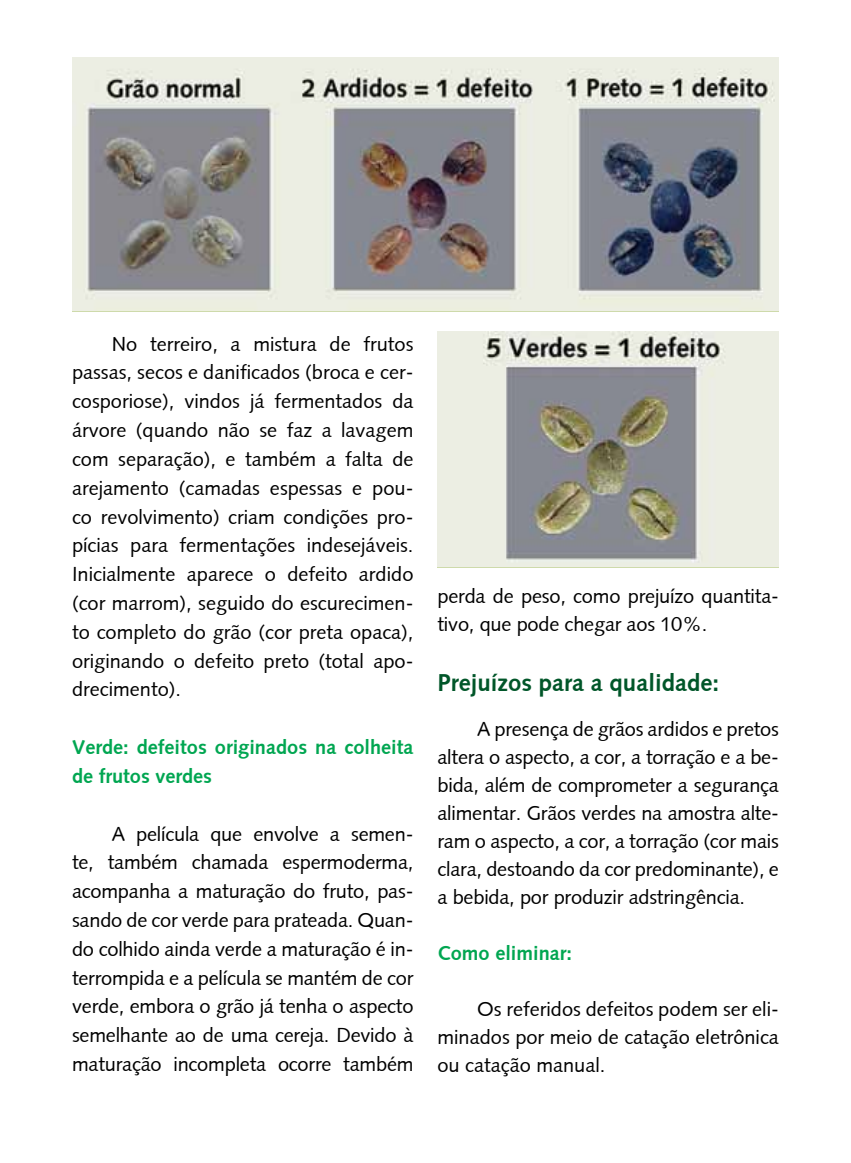
<style>
.page{position:relative;width:851px;height:1163px;background:#fff}
.page>*{position:absolute;margin:0;border:0;box-sizing:border-box;transform-origin:0 0}
.t1{font:700 24px "Syntax";color:#005629}
.t2{font:20px/28.8px "Syntax Roman";letter-spacing:-.01em;color:#000;text-align:justify}
.t3{font:700 20px/28.8px "Syntax";color:#00a651}
</style>
<div class="page">
<img style="left:72px;top:58px;width:706px;height:253px">
<img style="left:437px;top:332px;width:341px;height:234px">
<p class="t2" style="left:72px;top:329px;width:343px;text-indent:40px">No terreiro, a mistura de frutos passas, secos e danificados (broca e cer&shy;cosporiose), vindos já fermentados da árvore (quando não se faz a lavagem com separação), e também a falta de arejamento (camadas espessas e pou&shy;co revolvimento) criam condições pro&shy;pícias para fermentações indesejáveis.<br>Inicialmente aparece o defeito ardido (cor marrom), seguido do escurecimen&shy;to completo do grão (cor preta opaca), originando o defeito preto (total apo&shy;drecimento).</p>
<p class="t3" style="left:72px;top:732px;width:343px">Verde: defeitos originados na colheita de frutos verdes</p>
<p class="t2" style="left:72px;top:819px;width:343px;text-indent:40px">A película que envolve a semen&shy;te, também chamada espermoderma, acompanha a maturação do fruto, pas&shy;sando de cor verde para prateada. Quan&shy;do colhido ainda verde a maturação é in&shy;terrompida e a película se mantém de cor verde, embora o grão já tenha o aspecto semelhante ao de uma cereja. Devido à maturação incompleta ocorre também</p>
<p class="t2" style="left:437px;top:582px;width:343px;line-height:28px">perda de peso, como prejuízo quantita&shy;tivo, que pode chegar aos 10%.</p>
<p class="t1" style="left:437px;top:669px;width:283px">Prejuízos para a qualidade:</p>
<p class="t2" style="left:437px;top:715px;width:343px;line-height:28px;text-indent:40px">A presença de grãos ardidos e pretos altera o aspecto, a cor, a torração e a be&shy;bida, além de comprometer a segurança alimentar. Grãos verdes na amostra alte&shy;ram o aspecto, a cor, a torração (cor mais clara, destoando da cor predominante), e a bebida, por produzir adstringência.</p>
<p class="t3" style="left:437px;top:939px;width:136px">Como eliminar:</p>
<p class="t2" style="left:437px;top:995px;width:343px;line-height:28px;text-indent:40px">Os referidos defeitos podem ser eli&shy;minados por meio de catação eletrônica ou catação manual.</p>
</div>
